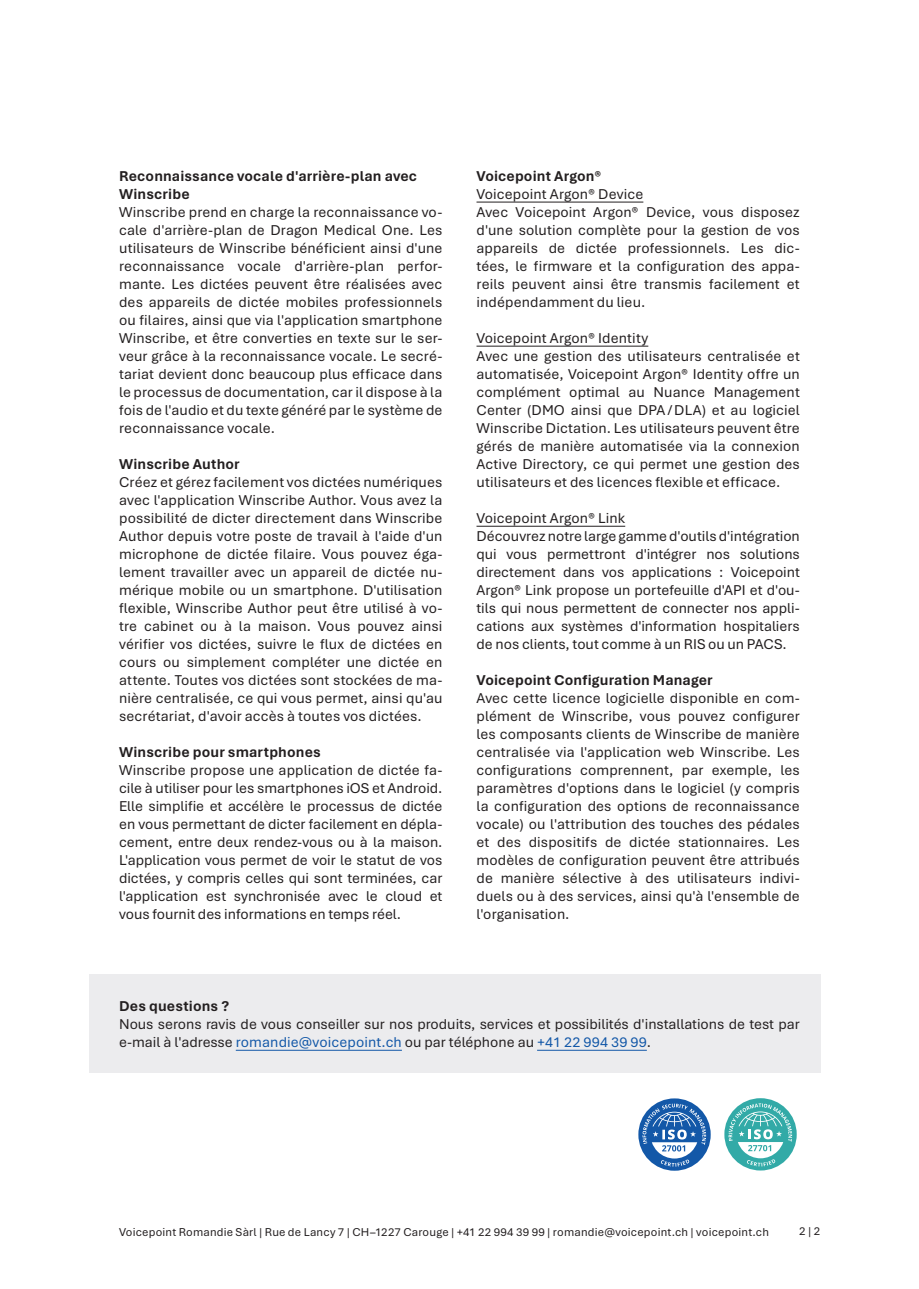
<style>
.page{position:relative;width:919px;height:1289px;background:#fff}
.page>*{position:absolute;margin:0;border:0;box-sizing:border-box;transform-origin:0 0}
.Fliesstext{font:15px/18px "Aptos";letter-spacing:.005em;color:#231f20;text-align:justify}
.Box_Fliesstext{font:15px/18px "Aptos";color:#231f20}
.Fliesstext-2{font:700 15px "Aptos";letter-spacing:.01em;color:#231f20}
.Box_Fliesstext-2{font:700 15px "Aptos";letter-spacing:.01em;color:#231f20}
.Fliesstext-3{font:12px "Aptos";letter-spacing:.015em;color:#231f20}
.s1{color:#1358a8}
</style>
<div class="page">
<hr style="left:476px;top:202px;width:167px;height:1px;background:#231f20">
<hr style="left:476px;top:346px;width:172px;height:1px;background:#231f20">
<hr style="left:476px;top:526px;width:149px;height:1px;background:#231f20">
<div style="left:89px;top:974px;width:732px;height:99px;background:#ececee"></div>
<svg style="left:638px;top:1098px;width:72px;height:72px"></svg>
<div style="left:724px;top:1098px;width:72px;height:72px;background:#32aaa7;border-radius:50%"></div>
<svg style="left:728px;top:1103px;width:64px;height:63px"></svg>
<hr style="left:236px;top:1049px;width:166px;height:1px;background:#1358a8">
<hr style="left:537px;top:1049px;width:109px;height:1px;background:#1358a8">
<p class="Fliesstext-2" style="left:119px;top:166px;width:299px">Reconnaissance vocale d'arrière-plan avec</p>
<p class="Fliesstext-2" style="left:119px;top:184px;width:72px">Winscribe</p>
<p class="Fliesstext" style="left:119px;top:202px;width:325px">Winscribe prend en charge la reconnaissance vo&shy;cale d'arrière-plan de Dragon Medical One. Les utilisateurs de Winscribe bénéficient ainsi d'une reconnaissance vocale d'arrière-plan perfor&shy;mante. Les dictées peuvent être réalisées avec des appareils de dictée mobiles professionnels ou filaires, ainsi que via l'application smartphone Winscribe, et être converties en texte sur le ser&shy;veur grâce à la reconnaissance vocale. Le secré&shy;tariat devient donc beaucoup plus efficace dans le processus de documentation, car il dispose à la fois de l'audio et du texte généré par le système de reconnaissance vocale.</p>
<p class="Fliesstext-2" style="left:119px;top:454px;width:122px">Winscribe Author</p>
<p class="Fliesstext" style="left:119px;top:472px;width:325px">Créez et gérez facilement vos dictées numériques avec l'application Winscribe Author. Vous avez la possibilité de dicter directement dans Winscribe Author depuis votre poste de travail à l'aide d'un microphone de dictée filaire. Vous pouvez éga&shy;lement travailler avec un appareil de dictée nu&shy;mérique mobile ou un smartphone. D'utilisation flexible, Winscribe Author peut être utilisé à vo&shy;tre cabinet ou à la maison. Vous pouvez ainsi vérifier vos dictées, suivre le flux de dictées en cours ou simplement compléter une dictée en attente. Toutes vos dictées sont stockées de ma&shy;nière centralisée, ce qui vous permet, ainsi qu'au secrétariat, d'avoir accès à toutes vos dictées.</p>
<p class="Fliesstext-2" style="left:119px;top:742px;width:203px">Winscribe pour smartphones</p>
<p class="Fliesstext" style="left:119px;top:760px;width:325px">Winscribe propose une application de dictée fa&shy;cile à utiliser pour les smartphones iOS et Android.<br>Elle simplifie et accélère le processus de dictée en vous permettant de dicter facilement en dépla&shy;cement, entre deux rendez-vous ou à la maison.<br>L'application vous permet de voir le statut de vos dictées, y compris celles qui sont terminées, car l'application est synchronisée avec le cloud et vous fournit des informations en temps réel.</p>
<p class="Fliesstext-2" style="left:476px;top:166px;width:126px">Voicepoint Argon®</p>
<h3 class="Fliesstext" style="left:476px;top:184px;width:168px">Voicepoint Argon® Device</h3>
<p class="Fliesstext" style="left:476px;top:202px;width:325px">Avec Voicepoint Argon® Device, vous disposez d'une solution complète pour la gestion de vos appareils de dictée professionnels. Les dic&shy;tées, le firmware et la configuration des appa&shy;reils peuvent ainsi être transmis facilement et indépendamment du lieu.</p>
<h3 class="Fliesstext" style="left:476px;top:328px;width:173px">Voicepoint Argon® Identity</h3>
<p class="Fliesstext" style="left:476px;top:346px;width:325px">Avec une gestion des utilisateurs centralisée et automatisée, Voicepoint Argon® Identity offre un complément optimal au Nuance Management Center (DMO ainsi que DPA/DLA) et au logiciel Winscribe Dictation. Les utilisateurs peuvent être gérés de manière automatisée via la connexion Active Directory, ce qui permet une gestion des utilisateurs et des licences flexible et efficace.</p>
<h3 class="Fliesstext" style="left:476px;top:508px;width:150px">Voicepoint Argon® Link</h3>
<p class="Fliesstext" style="left:476px;top:526px;width:325px">Découvrez notre large gamme d'outils d'intégration qui vous permettront d'intégrer nos solutions directement dans vos applications : Voicepoint Argon® Link propose un portefeuille d'API et d'ou&shy;tils qui nous permettent de connecter nos appli&shy;cations aux systèmes d'information hospitaliers de nos clients, tout comme à un RIS ou un PACS.</p>
<p class="Fliesstext-2" style="left:476px;top:670px;width:238px">Voicepoint Configuration Manager</p>
<p class="Fliesstext" style="left:476px;top:688px;width:325px">Avec cette licence logicielle disponible en com&shy;plément de Winscribe, vous pouvez configurer les composants clients de Winscribe de manière centralisée via l'application web Winscribe. Les configurations comprennent, par exemple, les paramètres d'options dans le logiciel (y compris la configuration des options de reconnaissance vocale) ou l'attribution des touches des pédales et des dispositifs de dictée stationnaires. Les modèles de configuration peuvent être attribués de manière sélective à des utilisateurs indivi&shy;duels ou à des services, ainsi qu'à l'ensemble de l'organisation.</p>
<p class="Box_Fliesstext-2" style="left:119px;top:996px;width:111px">Des questions ?</p>
<p class="Box_Fliesstext" style="left:119px;top:1014px;width:682px">Nous serons ravis de vous conseiller sur nos produits, services et possibilités d'installations de test par e-mail à l'adresse <span class="s1">romandie@voicepoint.ch</span> ou par téléphone au <span class="s1">+41 22 994 39 99</span>.</p>
<p class="Fliesstext-3" style="left:119px;top:1223px;width:651px">Voicepoint Romandie Sàrl | Rue de Lancy 7 | CH–1227 Carouge | +41 22 994 39 99 | romandie@voicepoint.ch | voicepoint.ch</p>
<p class="Fliesstext-3" style="left:799px;top:1222px;width:22px">2 | 2</p>
</div>
